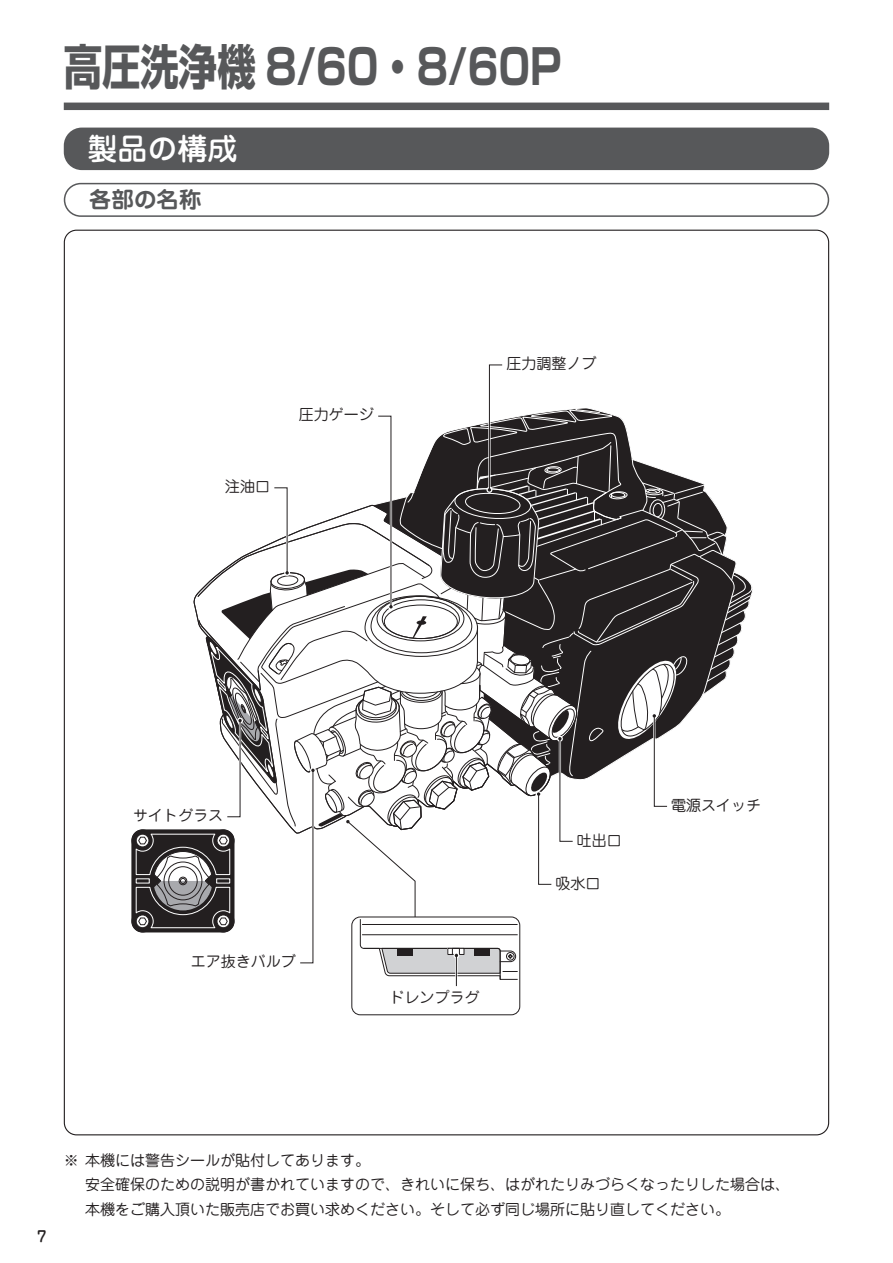
<style>
.page{position:relative;width:893px;height:1263px;background:#fff}
.page>*{position:absolute;margin:0;border:0;box-sizing:border-box;transform-origin:0 0}
.t1{font:700 48px "Shin Go Pro";color:#57585a;scale:.8 1}
.t2{font:500 30px "Jun 34 Pro";color:#fff}
.t3{font:700 22.5px "Jun 501 Pro";color:#57585a}
.t4{font:15px/24.5px "Jun 201 Pro";color:#231f20}
.t5{font:500 15px "Jun 34 Pro";color:#231f20}
</style>
<div class="page">
<div style="left:64px;top:103px;width:765px;height:7px;background:#57585a"></div>
<div style="left:132px;top:830px;width:102px;height:102px;background:linear-gradient(to bottom,#231f20,#231f20);border-radius:11px"></div>
<div style="left:132px;top:910px;width:21px;height:22px;border:1px solid #231f20;border-radius:50%"></div>
<div style="left:132px;top:830px;width:21px;height:21px;border:1px solid #231f20;border-radius:50%"></div>
<div style="left:352px;top:917px;width:168px;height:98px;border:1px solid #231f20;border-radius:9px"></div>
<hr style="left:456px;top:955px;width:1px;height:31px;background:#231f20">
<svg style="left:136px;top:364px;width:617px;height:616px"></svg>
<div style="left:64px;top:128px;width:765px;height:42px;background:#57585a;border-radius:18px"></div>
<div style="left:64px;top:183px;width:765px;height:34px;border:2px solid #57585a;border-radius:16px"></div>
<h1 class="t1" style="left:64px;top:28px;width:623px">高圧洗浄機 8/60・8/60P</h1>
<p class="t2" style="left:88px;top:125px;width:151px">製品の構成</p>
<p class="t3" style="left:89px;top:182px;width:114px">各部の名称</p>
<p class="t4" style="left:225px;top:472px;width:46px">注油口</p>
<p class="t4" style="left:299px;top:401px;width:76px">圧力ゲージ</p>
<p class="t4" style="left:506px;top:350px;width:91px">圧力調整ノブ</p>
<p class="t4" style="left:133px;top:801px;width:91px">サイトグラス</p>
<p class="t4" style="left:191px;top:947px;width:106px">エア抜きバルブ</p>
<p class="t4" style="left:390px;top:983px;width:91px">ドレンプラグ</p>
<p class="t4" style="left:577px;top:826px;width:46px">吐出口</p>
<p class="t4" style="left:556px;top:869px;width:46px">吸水口</p>
<p class="t4" style="left:671px;top:791px;width:91px">電源スイッチ</p>
<p class="t5" style="left:37px;top:1224px;width:11px">7</p>
<p class="t4" style="left:85px;top:1146px;width:706px;text-indent:-21px">※ 本機には警告シールが貼付してあります。<br>安全確保のための説明が書かれていますので、きれいに保ち、はがれたりみづらくなったりした場合は、本機をご購入頂いた販売店でお買い求めください。そして必ず同じ場所に貼り直してください。</p>
</div>
